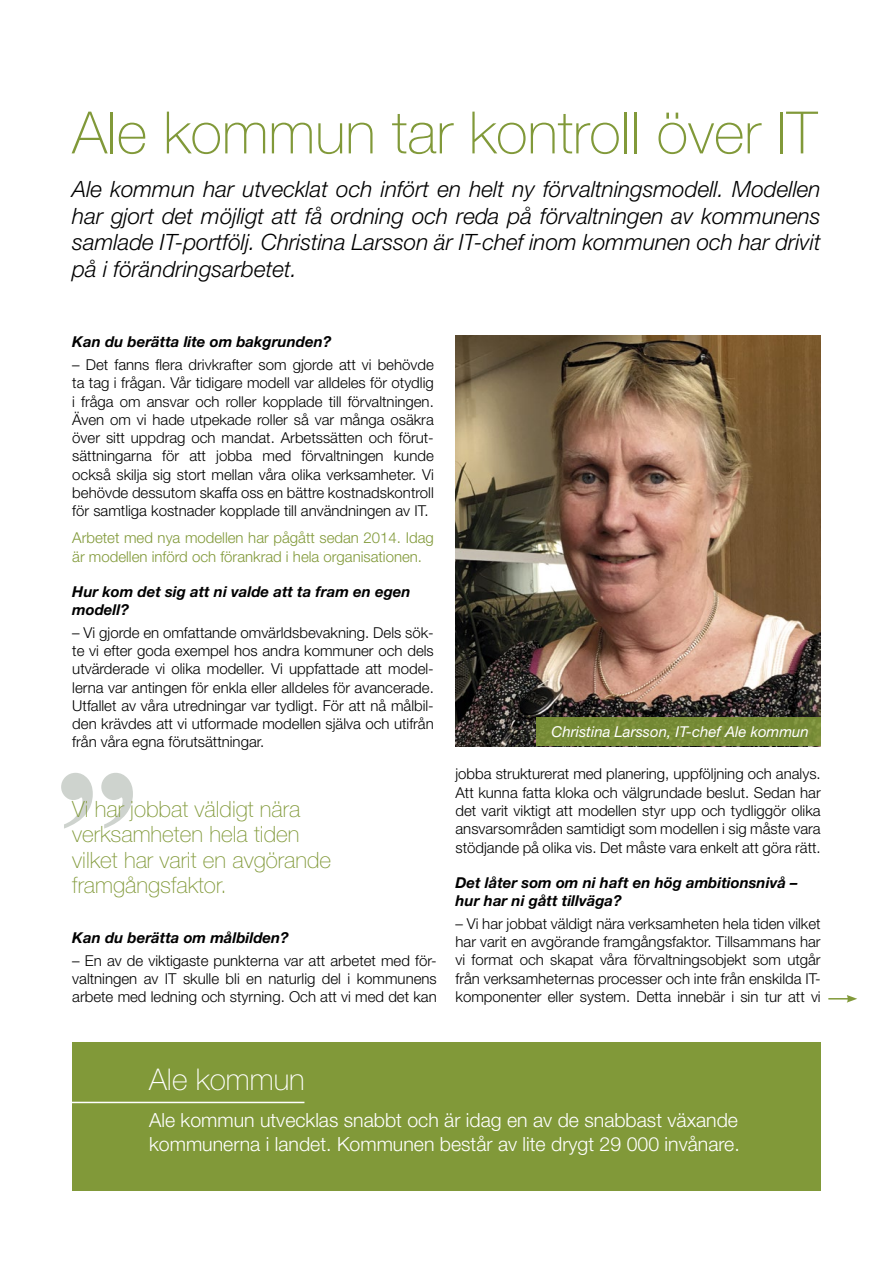
<style>
.page{position:relative;width:893px;height:1263px;background:#fff}
.page>*{position:absolute;margin:0;border:0;box-sizing:border-box;transform-origin:0 0}
.Mellanrubrik{font:100 58.5px "Helvetica Neue LT Std";color:#819939}
.Mellanrubrik-2{font:100 30px "Helvetica Neue LT Std";color:#fff}
.Ingress{font:italic 300 22.5px/26.5px "Helvetica Neue LT Std";color:#000;text-align:justify}
.Citat_-_utbrutet{font:100 22.5px/25.5px "Helvetica Neue LT Std";color:#819939}
.Ingress-2{font:300 19.5px/24px "Helvetica Neue LT Std";color:#fff}
.Bröd{font:300 15px/18.3px "Helvetica Neue LT Std";color:#000;text-align:justify}
.Intervjufråga{font:italic 700 15px/18.3px "Helvetica Neue LT Std";color:#000}
.Redaktionell_text{font:300 15px/18.3px "Helvetica Neue LT Std";color:#819939}
.Intervjufråga-2{font:italic 15px "Helvetica Neue LT Std";color:#fff}
</style>
<div class="page">
<img style="left:455px;top:336px;width:366px;height:410px">
<svg style="left:61px;top:773px;width:72px;height:55px"></svg>
<div style="left:72px;top:1042px;width:749px;height:149px;background:#819939"></div>
<hr style="left:69px;top:1102px;width:235px;height:1px;background:#fff">
<svg style="left:828px;top:995px;width:29px;height:8px"></svg>
<div style="left:537px;top:717px;width:284px;height:29px;background:linear-gradient(to right,#778c37,#788c38)"></div>
<p class="Mellanrubrik" style="left:72px;top:99px;width:746px">Ale kommun tar kontroll över IT</p>
<p class="Ingress" style="left:72px;top:175px;width:750px">Ale kommun har utvecklat och infört en helt ny förvaltningsmodell. Modellen har gjort det möjligt att få ordning och reda på förvaltningen av kommunens samlade IT-portfölj. Christina Larsson är IT-chef inom kommunen och har drivit på i förändringsarbetet.</p>
<p class="Intervjufråga" style="left:72px;top:333px;width:261px">Kan du berätta lite om bakgrunden?</p>
<p class="Bröd" style="left:72px;top:355px;width:363px">– Det fanns flera drivkrafter som gjorde att vi behövde ta tag i frågan. Vår tidigare modell var alldeles för otydlig i fråga om ansvar och roller kopplade till förvaltningen.<br>Även om vi hade utpekade roller så var många osäkra över sitt uppdrag och mandat. Arbetssätten och förut&shy;sättningarna för att jobba med förvaltningen kunde också skilja sig stort mellan våra olika verksamheter. Vi behövde dessutom skaffa oss en bättre kostnadskontroll för samtliga kostnader kopplade till användningen av IT.</p>
<p class="Redaktionell_text" style="left:72px;top:528px;width:363px">Arbetet med nya modellen har pågått sedan 2014. Idag är modellen införd och förankrad i hela organisationen.</p>
<p class="Intervjufråga" style="left:72px;top:582px;width:340px">Hur kom det sig att ni valde att ta fram en egen modell?</p>
<p class="Bröd" style="left:72px;top:623px;width:363px">– Vi gjorde en omfattande omvärldsbevakning. Dels sök&shy;te vi efter goda exempel hos andra kommuner och dels utvärderade vi olika modeller. Vi uppfattade att model&shy;lerna var antingen för enkla eller alldeles för avancerade.<br>Utfallet av våra utredningar var tydligt. För att nå målbil&shy;den krävdes att vi utformade modellen själva och utifrån från våra egna förutsättningar.</p>
<p class="Citat_-_utbrutet" style="left:72px;top:796px;width:260px">Vi har jobbat väldigt nära verksamheten hela tiden vilket har varit en avgörande framgångsfaktor.</p>
<p class="Intervjufråga" style="left:72px;top:928px;width:218px">Kan du berätta om målbilden?</p>
<p class="Bröd" style="left:72px;top:951px;width:366px">– En av de viktigaste punkterna var att arbetet med för&shy;valtningen av IT skulle bli en naturlig del i kommunens arbete med ledning och styrning. Och att vi med det kan</p>
<p class="Intervjufråga-2" style="left:552px;top:723px;width:259px">Christina Larsson, IT-chef Ale kommun</p>
<p class="Bröd" style="left:455px;top:765px;width:367px">jobba strukturerat med planering, uppföljning och analys.<br>Att kunna fatta kloka och välgrundade beslut. Sedan har det varit viktigt att modellen styr upp och tydliggör olika ansvarsområden samtidigt som modellen i sig måste vara stödjande på olika vis. Det måste vara enkelt att göra rätt.</p>
<p class="Intervjufråga" style="left:455px;top:873px;width:344px">Det låter som om ni haft en hög ambitionsnivå – hur har ni gått tillväga?</p>
<p class="Bröd" style="left:455px;top:914px;width:367px">– Vi har jobbat väldigt nära verksamheten hela tiden vilket har varit en avgörande framgångsfaktor. Tillsammans har vi format och skapat våra förvaltningsobjekt som utgår från verksamheternas processer och inte från enskilda IT&shy;komponenter eller system. Detta innebär i sin tur att vi</p>
<p class="Mellanrubrik-2" style="left:149px;top:1062px;width:157px">Ale kommun</p>
<p class="Ingress-2" style="left:149px;top:1107px;width:592px">Ale kommun utvecklas snabbt och är idag en av de snabbast växande kommunerna i landet. Kommunen består av lite drygt 29 000 invånare.</p>
</div>
